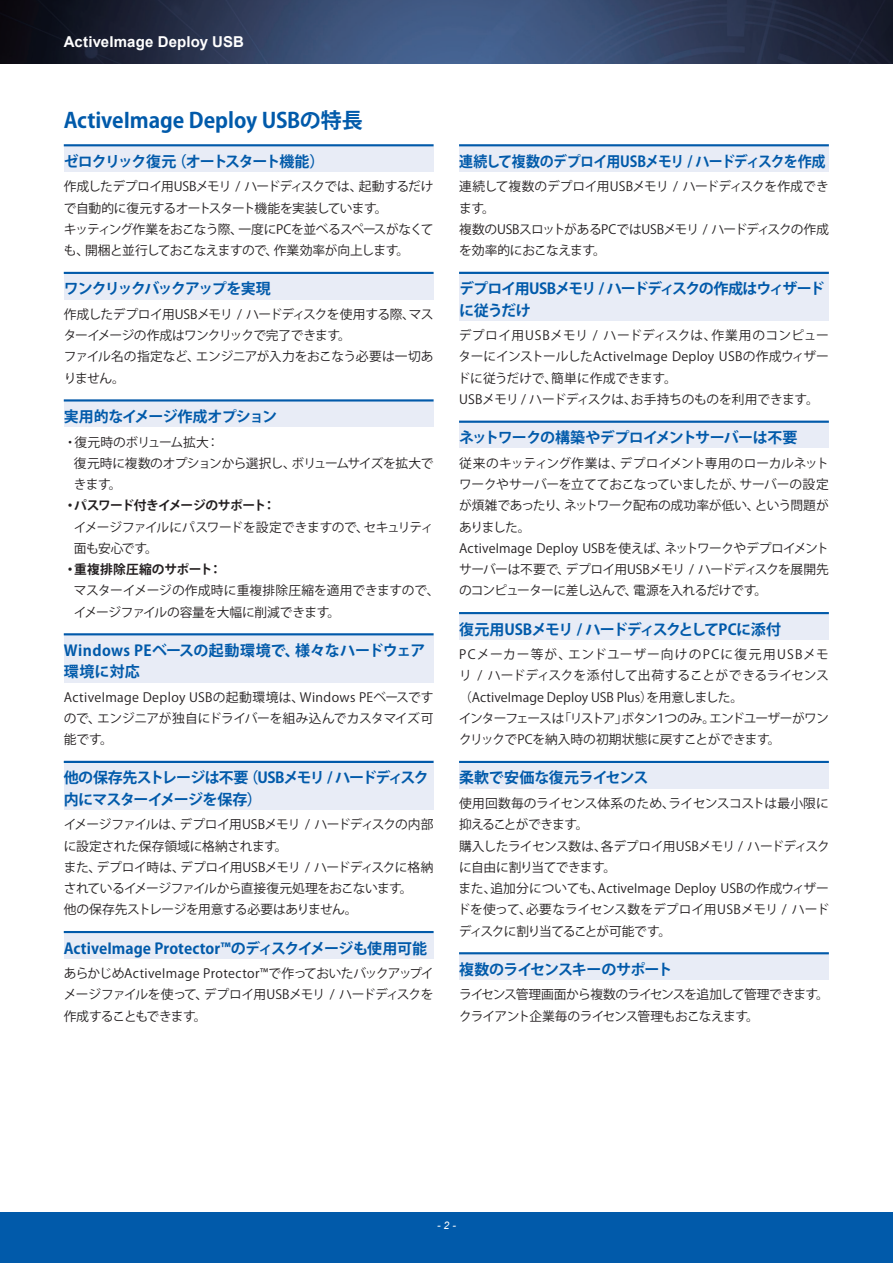
<style>
.page{position:relative;width:893px;height:1263px;background:#fff}
.page>*{position:absolute;margin:0;border:0;box-sizing:border-box;transform-origin:0 0}
.見出し{font:700 21px "Koz Go Pro";letter-spacing:-.005em;color:#015aaa}
.小見出し{font:700 15px/21.3px "Koz Go Pro";letter-spacing:-.045em;color:#015aaa}
.小見出し-2{font:700 15px "Koz Go Pro";color:#015aaa}
.小見出し-3{font:700 15px/21.3px "Koz Go Pro";letter-spacing:.015em;color:#015aaa}
.小見出し-4{font:700 15px/21.3px "Koz Go Pro";letter-spacing:-.08em;color:#015aaa}
.小見出し-5{font:700 15px "Koz Go Pro";letter-spacing:-.045em;color:#015aaa;scale:.93 1}
.t1{font:700 15px "Arial";letter-spacing:.01em;color:#fff}
.小見出し-6{font:700 15px "Koz Go Pro";letter-spacing:-.085em;color:#015aaa}
.小見出し-7{font:700 15px "Koz Go Pro";letter-spacing:-.105em;color:#015aaa}
.小見出し-8{font:700 15px "Koz Go Pro";letter-spacing:-.02em;color:#015aaa}
.本文{font:12.75px/21.3px "Koz Go Pro";letter-spacing:-.035em;color:#231f20}
.本文-2{font:12.75px/21.3px "Koz Go Pro";letter-spacing:-.055em;color:#231f20}
.本文-3{font:12.75px/21.3px "Koz Go Pro";letter-spacing:-.015em;color:#231f20}
.本文-4{font:700 12.75px "Koz Go Pro";letter-spacing:-.05em;color:#231f20}
.本文-5{font:700 12.75px "Koz Go Pro";color:#231f20}
.t2{font:italic 10.5px "Arial";color:#fff}
</style>
<div class="page">
<img style="left:0;top:0;width:893px;height:64px">
<div style="left:0;top:1212px;width:893px;height:51px;background:#015aaa"></div>
<div style="left:64px;top:144px;width:370px;height:28px;background:#e8ecf6"></div>
<hr style="left:64px;top:144px;width:370px;height:2px;background:#015aaa">
<div style="left:64px;top:272px;width:370px;height:27px;background:#e8ecf6"></div>
<hr style="left:64px;top:272px;width:370px;height:2px;background:#015aaa">
<div style="left:64px;top:399px;width:370px;height:28px;background:#e8ecf6"></div>
<hr style="left:64px;top:399px;width:370px;height:2px;background:#015aaa">
<div style="left:64px;top:633px;width:370px;height:49px;background:#e8ecf6"></div>
<hr style="left:64px;top:633px;width:370px;height:2px;background:#015aaa">
<div style="left:64px;top:761px;width:370px;height:49px;background:#e8ecf6"></div>
<hr style="left:64px;top:761px;width:370px;height:2px;background:#015aaa">
<div style="left:64px;top:931px;width:370px;height:27px;background:#e8ecf6"></div>
<hr style="left:64px;top:931px;width:370px;height:2px;background:#015aaa">
<div style="left:459px;top:144px;width:370px;height:28px;background:#e8ecf6"></div>
<hr style="left:459px;top:144px;width:370px;height:2px;background:#015aaa">
<div style="left:459px;top:272px;width:370px;height:49px;background:#e8ecf6"></div>
<hr style="left:459px;top:272px;width:370px;height:2px;background:#015aaa">
<div style="left:459px;top:421px;width:370px;height:27px;background:#e8ecf6"></div>
<hr style="left:459px;top:421px;width:370px;height:2px;background:#015aaa">
<div style="left:459px;top:612px;width:370px;height:28px;background:#e8ecf6"></div>
<hr style="left:459px;top:612px;width:370px;height:2px;background:#015aaa">
<div style="left:459px;top:761px;width:370px;height:27px;background:#e8ecf6"></div>
<hr style="left:459px;top:761px;width:370px;height:2px;background:#015aaa">
<div style="left:459px;top:952px;width:370px;height:28px;background:#e8ecf6"></div>
<hr style="left:459px;top:952px;width:370px;height:2px;background:#015aaa">
<p class="t1" style="left:64px;top:32px;width:182px">ActiveImage Deploy USB</p>
<p class="見出し" style="left:64px;top:106px;width:301px">ActiveImage Deploy USBの特長</p>
<p class="小見出し-6" style="left:64px;top:152px;width:262px">ゼロクリック復元（オートスタート機能）</p>
<p class="本文" style="left:64px;top:176px;width:371px">作成したデプロイ用USBメモリ / ハードディスクでは、起動するだけで自動的に復元するオートスタート機能を実装しています。</p>
<p class="本文" style="left:64px;top:219px;width:371px">キッティング作業をおこなう際、一度にPCを並べるスペースがなくても、開梱と並行しておこなえますので、作業効率が向上します。</p>
<p class="小見出し-7" style="left:64px;top:279px;width:209px">ワンクリックバックアップを実現</p>
<p class="本文" style="left:64px;top:304px;width:371px">作成したデプロイ用USBメモリ / ハードディスクを使用する際、マスターイメージの作成はワンクリックで完了できます。</p>
<p class="本文" style="left:64px;top:346px;width:371px">ファイル名の指定など、エンジニアが入力をおこなう必要は一切ありません。</p>
<p class="小見出し" style="left:64px;top:407px;width:215px">実用的なイメージ作成オプション</p>
<p class="本文" style="left:64px;top:431px;width:157px">・復元時のボリューム拡大：</p>
<p class="本文" style="left:74px;top:453px;width:361px">復元時に複数のオプションから選択し、ボリュームサイズを拡大できます。</p>
<p class="本文-4" style="left:64px;top:497px;width:213px">・パスワード付きイメージのサポート：</p>
<p class="本文" style="left:74px;top:517px;width:361px">イメージファイルにパスワードを設定できますので、セキュリティ面も安心です。</p>
<p class="本文-5" style="left:64px;top:561px;width:160px">・重複排除圧縮のサポート：</p>
<p class="本文-3" style="left:74px;top:580px;width:367px">マスターイメージの作成時に重複排除圧縮を適用できますので、イメージファイルの容量を大幅に削減できます。</p>
<p class="小見出し-3" style="left:64px;top:641px;width:363px">Windows PEベースの起動環境で、様々なハードウェア環境に対応</p>
<p class="本文" style="left:64px;top:687px;width:371px;text-align:justify">ActiveImage Deploy USBの起動環境は、Windows PEベースですので、エンジニアが独自にドライバーを組み込んでカスタマイズ可能です。</p>
<p class="小見出し" style="left:64px;top:768px;width:366px">他の保存先ストレージは不要（USBメモリ / ハードディスク内にマスターイメージを保存）</p>
<p class="本文" style="left:64px;top:814px;width:371px">イメージファイルは、デプロイ用USBメモリ / ハードディスクの内部に設定された保存領域に格納されます。</p>
<p class="本文" style="left:64px;top:857px;width:371px">また、デプロイ時は、デプロイ用USBメモリ / ハードディスクに格納されているイメージファイルから直接復元処理をおこないます。</p>
<p class="本文" style="left:64px;top:899px;width:295px">他の保存先ストレージを用意する必要はありません。</p>
<p class="小見出し-2" style="left:64px;top:938px;width:365px">ActiveImage Protector™のディスクイメージも使用可能</p>
<p class="本文" style="left:64px;top:963px;width:371px;text-align:justify">あらかじめActiveImage Protector™で作っておいたバックアップイメージファイルを使って、デプロイ用USBメモリ / ハードディスクを作成することもできます。</p>
<p class="小見出し-5" style="left:459px;top:152px;width:395px">連続して複数のデプロイ用USBメモリ / ハードディスクを作成</p>
<p class="本文" style="left:459px;top:176px;width:371px">連続して複数のデプロイ用USBメモリ / ハードディスクを作成できます。</p>
<p class="本文" style="left:459px;top:219px;width:371px">複数のUSBスロットがあるPCではUSBメモリ / ハードディスクの作成を効率的におこなえます。</p>
<p class="小見出し-4" style="left:459px;top:279px;width:367px">デプロイ用USBメモリ / ハードディスクの作成はウィザードに従うだけ</p>
<p class="本文" style="left:458px;top:325px;width:373px;text-align:justify">デプロイ用USBメモリ / ハードディスクは、作業用のコンピューターにインストールしたActiveImage Deploy USBの作成ウィザードに従うだけで、簡単に作成できます。</p>
<p class="本文" style="left:459px;top:389px;width:361px">USBメモリ / ハードディスクは、お手持ちのものを利用できます。</p>
<p class="小見出し" style="left:459px;top:428px;width:340px">ネットワークの構築やデプロイメントサーバーは不要</p>
<p class="本文" style="left:459px;top:453px;width:371px;text-align:justify">従来のキッティング作業は、デプロイメント専用のローカルネットワークやサーバーを立てておこなっていましたが、サーバーの設定が煩雑であったり、ネットワーク配布の成功率が低い、という問題がありました。</p>
<p class="本文" style="left:459px;top:538px;width:371px;text-align:justify">ActiveImage Deploy USBを使えば、ネットワークやデプロイメントサーバーは不要で、デプロイ用USBメモリ / ハードディスクを展開先のコンピューターに差し込んで、電源を入れるだけです。</p>
<p class="小見出し" style="left:459px;top:619px;width:323px">復元用USBメモリ / ハードディスクとしてPCに添付</p>
<p class="本文" style="left:459px;top:644px;width:371px;text-align:justify">PCメーカー等が、エンドユーザー向けのPCに復元用USBメモリ / ハードディスクを添付して出荷することができるライセンス（ActiveImage Deploy USB Plus）を用意しました。</p>
<p class="本文" style="left:459px;top:708px;width:372px">インターフェースは「リストア」ボタン1つのみ。エンドユーザーがワンクリックでPCを納入時の初期状態に戻すことができます。</p>
<p class="小見出し-8" style="left:459px;top:768px;width:191px">柔軟で安価な復元ライセンス</p>
<p class="本文" style="left:459px;top:793px;width:371px">使用回数毎のライセンス体系のため、ライセンスコストは最小限に抑えることができます。</p>
<p class="本文" style="left:459px;top:835px;width:372px">購入したライセンス数は、各デプロイ用USBメモリ / ハードディスクに自由に割り当てできます。</p>
<p class="本文" style="left:458px;top:878px;width:373px;text-align:justify">また、追加分についても、ActiveImage Deploy USBの作成ウィザードを使って、必要なライセンス数をデプロイ用USBメモリ / ハードディスクに割り当てることが可能です。</p>
<p class="小見出し" style="left:459px;top:959px;width:215px">複数のライセンスキーのサポート</p>
<p class="本文-2" style="left:459px;top:984px;width:371px">ライセンス管理画面から複数のライセンスを追加して管理できます。クライアント企業毎のライセンス管理もおこなえます。</p>
<p class="t2" style="left:437px;top:1219px;width:20px">- 2 -</p>
</div>
